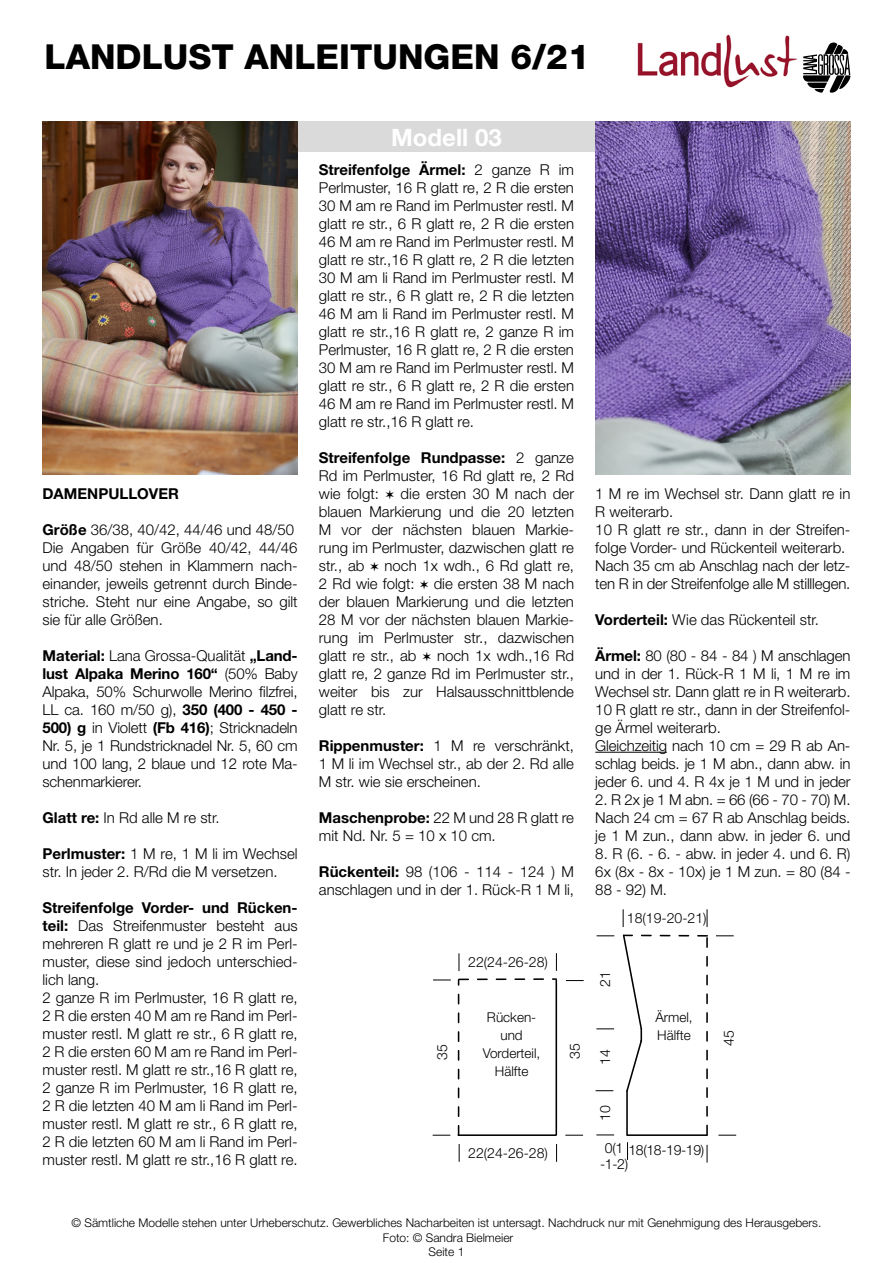
<style>
.page{position:relative;width:893px;height:1263px;background:#fff}
.page>*{position:absolute;margin:0;border:0;box-sizing:border-box;transform-origin:0 0}
.t1{font:800 34.5px "Helvetica Neue LT";color:#000}
.t2{font:700 24px "Helvetica Neue LT";color:#fff}
.t3{font:300 15px/18px "Helvetica Neue LT";color:#000}
.t4{font:700 15px "Helvetica Neue LT";color:#000}
.t5{font:300 14.1px/13px "Helvetica Neue LT";color:#000}
.t6{font:300 13.5px/18px "Helvetica Neue LT";color:#000}
.t7{font:300 12px/14.4px "Helvetica Neue LT";color:#000;text-align:center}
.s1{font-weight:700}
</style>
<div class="page">
<hr style="left:595px;top:752px;width:72px;height:1px;background:#000">
<div style="left:43px;top:121px;width:807px;height:31px;background:#dadada"></div>
<img style="left:637px;top:34px;width:160px;height:54px">
<svg style="left:803px;top:43px;width:47px;height:50px"></svg>
<img style="left:595px;top:121px;width:255px;height:353px">
<img style="left:43px;top:121px;width:255px;height:353px">
<svg style="left:433px;top:979px;width:18px;height:1px"></svg>
<svg style="left:433px;top:1135px;width:17px;height:1px"></svg>
<svg style="left:565px;top:1135px;width:18px;height:1px"></svg>
<svg style="left:459px;top:953px;width:1px;height:18px"></svg>
<svg style="left:556px;top:953px;width:1px;height:18px"></svg>
<svg style="left:459px;top:1144px;width:1px;height:18px"></svg>
<svg style="left:556px;top:1144px;width:1px;height:18px"></svg>
<hr style="left:458px;top:1134px;width:98px;height:2px;background:#000">
<hr style="left:555px;top:980px;width:2px;height:155px;background:#000">
<svg style="left:716px;top:935px;width:18px;height:1px"></svg>
<svg style="left:718px;top:1135px;width:18px;height:1px"></svg>
<svg style="left:596px;top:1090px;width:17px;height:1px"></svg>
<svg style="left:596px;top:1028px;width:18px;height:1px"></svg>
<svg style="left:566px;top:980px;width:18px;height:1px"></svg>
<svg style="left:596px;top:1134px;width:18px;height:1px"></svg>
<svg style="left:597px;top:935px;width:17px;height:1px"></svg>
<svg style="left:623px;top:909px;width:1px;height:18px"></svg>
<svg style="left:707px;top:909px;width:1px;height:18px"></svg>
<svg style="left:458px;top:978px;width:98px;height:157px"></svg>
<svg style="left:622px;top:934px;width:86px;height:228px"></svg>
<h1 class="t1" style="left:45px;top:36px;width:547px">LANDLUST ANLEITUNGEN 6/21</h1>
<p class="t4" style="left:43px;top:484px;width:138px">DAMENPULLOVER</p>
<p class="t3" style="left:43px;top:520px;width:257px"><span class="s1">Größe</span> 36/38, 40/42, 44/46 und 48/50<br>Die Angaben für Größe 40/42, 44/46 und 48/50 stehen in Klammern nach&shy;einander, jeweils getrennt durch Binde&shy;striche. Steht nur eine Angabe, so gilt sie für alle Größen.</p>
<p class="t3" style="left:43px;top:646px;width:257px;text-align:justify"><span class="s1">Material:</span> Lana Grossa-Qualität <span class="s1">„Land&shy;lust Alpaka Merino 160“</span> (50% Baby Alpaka, 50% Schurwolle Merino filzfrei, LL ca. 160 m/50 g), <span class="s1">350 (400 - 450 - 500) g</span> in Violett <span class="s1">(Fb 416)</span>; Stricknadeln Nr. 5, je 1 Rundstricknadel Nr. 5, 60 cm und 100 lang, 2 blaue und 12 rote Ma&shy;schenmarkierer.</p>
<p class="t3" style="left:43px;top:808px;width:178px"><span class="s1">Glatt re:</span> In Rd alle M re str.</p>
<p class="t3" style="left:43px;top:844px;width:257px"><span class="s1">Perlmuster:</span> 1 M re, 1 M li im Wechsel str. In jeder 2. R/Rd die M versetzen.</p>
<p class="t3" style="left:43px;top:898px;width:257px"><span class="s1">Streifenfolge Vorder- und Rücken&shy;teil:</span> Das Streifenmuster besteht aus mehreren R glatt re und je 2 R im Perl&shy;muster, diese sind jedoch unterschied&shy;lich lang.<br>2 ganze R im Perlmuster, 16 R glatt re, 2 R die ersten 40 M am re Rand im Perl&shy;muster restl. M glatt re str., 6 R glatt re, 2 R die ersten 60 M am re Rand im Perl&shy;muster restl. M glatt re str.,16 R glatt re, 2 ganze R im Perlmuster, 16 R glatt re, 2 R die letzten 40 M am li Rand im Perl&shy;muster restl. M glatt re str., 6 R glatt re, 2 R die letzten 60 M am li Rand im Perl&shy;muster restl. M glatt re str.,16 R glatt re.</p>
<h2 class="t2" style="left:391px;top:123px;width:112px">Modell 03</h2>
<p class="t3" style="left:319px;top:160px;width:257px;text-align:justify"><span class="s1">Streifenfolge Ärmel:</span> 2 ganze R im Perlmuster, 16 R glatt re, 2 R die ersten 30 M am re Rand im Perlmuster restl. M glatt re str., 6 R glatt re, 2 R die ersten 46 M am re Rand im Perlmuster restl. M glatt re str.,16 R glatt re, 2 R die letzten 30 M am li Rand im Perlmuster restl. M glatt re str., 6 R glatt re, 2 R die letzten 46 M am li Rand im Perlmuster restl. M glatt re str.,16 R glatt re, 2 ganze R im Perlmuster, 16 R glatt re, 2 R die ersten 30 M am re Rand im Perlmuster restl. M glatt re str., 6 R glatt re, 2 R die ersten 46 M am re Rand im Perlmuster restl. M glatt re str.,16 R glatt re.</p>
<p class="t3" style="left:319px;top:448px;width:257px;text-align:justify"><span class="s1">Streifenfolge Rundpasse:</span> 2 ganze Rd im Perlmuster, 16 Rd glatt re, 2 Rd wie folgt: ✶ die ersten 30 M nach der blauen Markierung und die 20 letzten M vor der nächsten blauen Markie&shy;rung im Perlmuster, dazwischen glatt re str., ab ✶ noch 1x wdh., 6 Rd glatt re, 2 Rd wie folgt: ✶ die ersten 38 M nach der blauen Markierung und die letzten 28 M vor der nächsten blauen Markie&shy;rung im Perlmuster str., dazwischen glatt re str., ab ✶ noch 1x wdh.,16 Rd glatt re, 2 ganze Rd im Perlmuster str., weiter bis zur Halsausschnittblende glatt re str.</p>
<p class="t3" style="left:319px;top:736px;width:257px;text-align:justify"><span class="s1">Rippenmuster:</span> 1 M re verschränkt, 1 M li im Wechsel str., ab der 2. Rd alle M str. wie sie erscheinen.</p>
<p class="t3" style="left:319px;top:808px;width:257px"><span class="s1">Maschenprobe:</span> 22 M und 28 R glatt re mit Nd. Nr. 5 = 10 x 10 cm.</p>
<p class="t3" style="left:319px;top:862px;width:257px"><span class="s1">Rückenteil:</span> 98 (106 - 114 - 124 ) M anschlagen und in der 1. Rück-R 1 M li,</p>
<p class="t5" style="left:435px;top:1060px;width:17px;rotate:-90deg">35</p>
<p class="t5" style="left:468px;top:955px;width:81px">22(24-26-28)</p>
<p class="t6" style="left:483px;top:1007px;width:59px;text-align:center">Rücken&shy;und<br>Vorderteil,<br>Hälfte</p>
<p class="t5" style="left:568px;top:1059px;width:17px;rotate:-90deg">35</p>
<p class="t5" style="left:468px;top:1146px;width:81px">22(24-26-28)</p>
<p class="t3" style="left:595px;top:484px;width:257px">1 M re im Wechsel str. Dann glatt re in R weiterarb.<br>10 R glatt re str., dann in der Streifen&shy;folge Vorder- und Rückenteil weiterarb.<br>Nach 35 cm ab Anschlag nach der letz&shy;ten R in der Streifenfolge alle M stilllegen.</p>
<p class="t3" style="left:595px;top:610px;width:225px"><span class="s1">Vorderteil:</span> Wie das Rückenteil str.</p>
<p class="t3" style="left:595px;top:646px;width:257px"><span class="s1">Ärmel:</span> 80 (80 - 84 - 84 ) M anschlagen und in der 1. Rück-R 1 M li, 1 M re im Wechsel str. Dann glatt re in R weiterarb.<br>10 R glatt re str., dann in der Streifenfol&shy;ge Ärmel weiterarb.<br>Gleichzeitig nach 10 cm = 29 R ab An&shy;schlag beids. je 1 M abn., dann abw. in jeder 6. und 4. R 4x je 1 M und in jeder</p>
<p class="t3" style="left:595px;top:790px;width:257px;text-align:justify">2. R 2x je 1 M abn. = 66 (66 - 70 - 70) M.<br>Nach 24 cm = 67 R ab Anschlag beids. je 1 M zun., dann abw. in jeder 6. und</p>
<p class="t3" style="left:595px;top:844px;width:257px;text-align:justify">8. R (6. - 6. - abw. in jeder 4. und 6. R)<br>6x (8x - 8x - 10x) je 1 M zun. = 80 (84 - 88 - 92) M.</p>
<p class="t5" style="left:627px;top:911px;width:81px">18(19-20-21)</p>
<p class="t5" style="left:598px;top:987px;width:17px;rotate:-90deg">21</p>
<p class="t5" style="left:598px;top:1065px;width:17px;rotate:-90deg">14</p>
<p class="t5" style="left:598px;top:1121px;width:17px;rotate:-90deg">10</p>
<p class="t6" style="left:655px;top:1007px;width:39px">Ärmel,<br>Hälfte</p>
<p class="t5" style="left:600px;top:1144px;width:106px;text-indent:5px">0(1 18(18-19-19) -1-2)</p>
<p class="t5" style="left:722px;top:1045px;width:17px;rotate:-90deg">45</p>
<p class="t7" style="left:72px;top:1215px;width:751px">© Sämtliche Modelle stehen unter Urheberschutz. Gewerbliches Nacharbeiten ist untersagt. Nachdruck nur mit Genehmigung des Herausgebers.<br>Foto: © Sandra Bielmeier</p>
<p class="t7" style="left:429px;top:1245px;width:37px">Seite 1</p>
</div>
